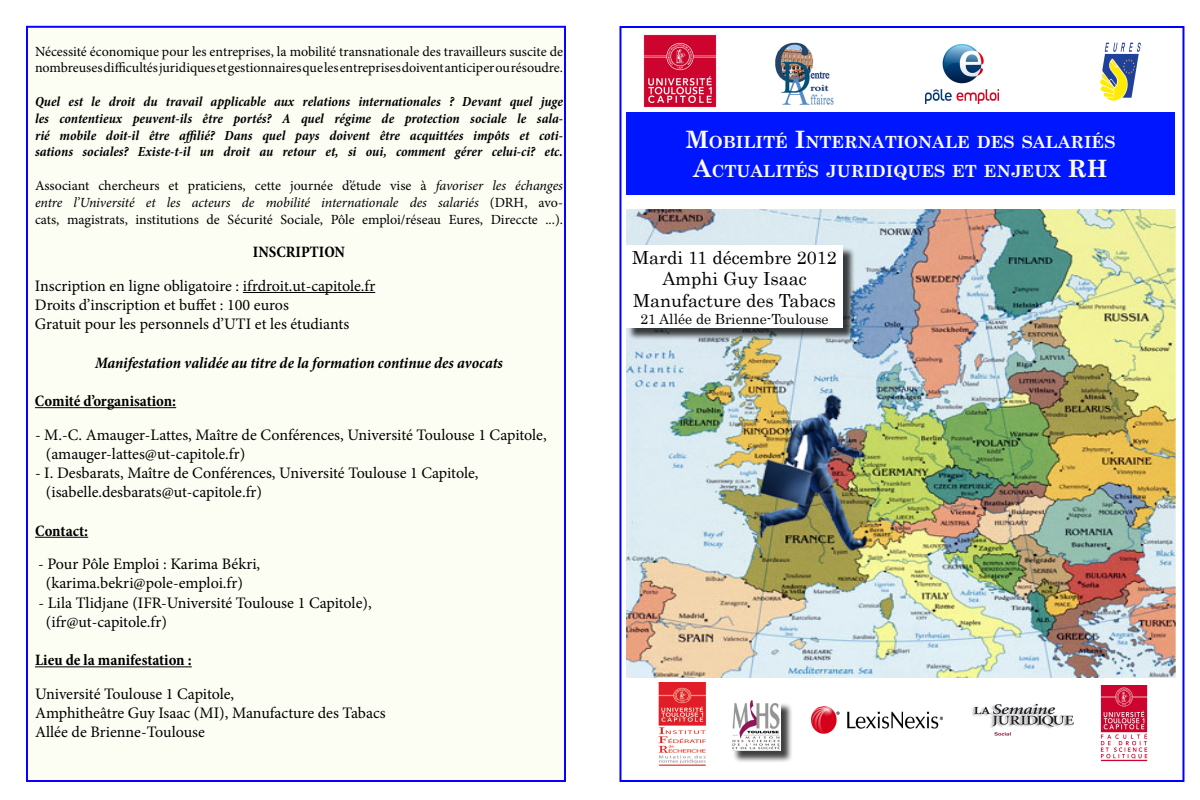
<style>
.page{position:relative;width:1200px;height:800px;background:#fff}
.page>*{position:absolute;margin:0;border:0;box-sizing:border-box;transform-origin:0 0}
.t1{font:18px/21.6px "Century";color:#000;text-align:center}
.t2{font:700 16.8px/28.8px "Century Schoolbook";color:#fcfcfc;text-align:center}
.t3{font:16px/19.2px "Minion Pro";letter-spacing:-.005em;color:#000}
.t4{font:700 condensed 16px "Minion Pro";color:#000}
.t5{font:italic 700 condensed 16px "Minion Pro";letter-spacing:-.005em;color:#000}
.t6{font:14px/16.8px "Minion Pro";color:#000}
.t7{font:italic 700 condensed 14px/16.8px "Minion Pro";letter-spacing:-.005em;color:#000;text-align:justify}
.t8{font:14px "Century";color:#000}
.s1{font-style:italic}
.s2{font-size:24px}
</style>
<div class="page">
<div style="left:619px;top:26px;width:565px;height:756px;background:#fff;border:2px solid #00f"></div>
<img style="left:626px;top:209px;width:550px;height:468px">
<div style="left:628px;top:247px;width:227px;height:94px;background:#000;opacity:.75"></div>
<div style="left:626px;top:246px;width:217px;height:82px;background:#fff"></div>
<div style="left:733px;top:702px;width:60px;height:61px;background:#000;opacity:.75"></div>
<img style="left:732px;top:700px;width:49px;height:51px">
<img style="left:775px;top:42px;width:59px;height:63px">
<div style="left:626px;top:113px;width:549px;height:82px;background:#0016ff"></div>
<img style="left:1100px;top:42px;width:41px;height:59px">
<img style="left:972px;top:703px;width:102px;height:32px">
<img style="left:811px;top:707px;width:131px;height:26px">
<img style="left:658px;top:683px;width:48px;height:83px">
<img style="left:643px;top:34px;width:74px;height:74px">
<img style="left:926px;top:44px;width:73px;height:59px">
<img style="left:1100px;top:686px;width:48px;height:76px">
<div style="left:26px;top:26px;width:540px;height:756px;background:#fcfef4;border:2px solid #0a00ff"></div>
<hr style="left:243px;top:292px;width:132px;height:1px;background:#000">
<hr style="left:35px;top:407px;width:141px;height:1px;background:#000">
<hr style="left:35px;top:537px;width:53px;height:1px;background:#000">
<hr style="left:35px;top:666px;width:157px;height:1px;background:#000">
<p class="t6" style="left:35px;top:43px;width:530px">Nécessité économique pour les entreprises, la mobilité transnationale des travailleurs suscite de nombreuses difficultés juridiques et gestionnaires que les entreprises doivent anticiper ou résoudre.</p>
<p class="t7" style="left:35px;top:93px;width:530px">Quel est le droit du travail applicable aux relations internationales ? Devant quel juge les contentieux peuvent-ils être portés? A quel régime de protection sociale le sala&shy;rié mobile doit-il être affilié? Dans quel pays doivent être acquittées impôts et coti&shy;sations sociales? Existe-t-il un droit au retour et, si oui, comment gérer celui-ci? etc.</p>
<p class="t6" style="left:35px;top:177px;width:530px;text-align:justify">Associant chercheurs et praticiens, cette journée d’étude vise à <span class="s1">favoriser les échanges entre l’Université et les acteurs de mobilité internationale des salariés</span> (DRH, avo&shy;cats, magistrats, institutions de Sécurité Sociale, Pôle emploi/réseau Eures, Direccte ...).</p>
<p class="t4" style="left:253px;top:241px;width:94px">INSCRIPTION</p>
<p class="t3" style="left:35px;top:276px;width:342px">Inscription en ligne obligatoire : ifrdroit.ut-capitole.fr<br>Droits d’inscription et buffet : 100 euros<br>Gratuit pour les personnels d’UTI et les étudiants</p>
<p class="t5" style="left:95px;top:351px;width:409px">Manifestation validée au titre de la formation continue des avocats</p>
<p class="t4" style="left:35px;top:390px;width:143px">Comité d’organisation:</p>
<p class="t3" style="left:46px;top:425px;width:502px;text-indent:-11px">- M.-C. Amauger-Lattes, Maître de Conférences, Université Toulouse 1 Capitole, (amauger-lattes@ut-capitole.fr)</p>
<p class="t3" style="left:46px;top:463px;width:434px;text-indent:-11px">- I. Desbarats, Maître de Conférences, Université Toulouse 1 Capitole, (isabelle.desbarats@ut-capitole.fr)</p>
<p class="t4" style="left:35px;top:520px;width:55px">Contact:</p>
<p class="t3" style="left:38px;top:555px;width:224px;text-align:center">- Pour Pôle Emploi : Karima Békri, (karima.bekri@pole-emploi.fr)</p>
<p class="t3" style="left:46px;top:593px;width:327px;text-indent:-7px">- Lila Tlidjane (IFR-Université Toulouse 1 Capitole), (ifr@ut-capitole.fr)</p>
<p class="t4" style="left:35px;top:649px;width:158px">Lieu de la manifestation :</p>
<p class="t3" style="left:35px;top:684px;width:352px">Université Toulouse 1 Capitole,<br>Amphitheâtre Guy Isaac (MI), Manufacture des Tabacs<br>Allée de Brienne-Toulouse</p>
<p class="t2" style="left:685px;top:127px;width:432px"><span class="s2">M</span>OBILITÉ <span class="s2">I</span>NTERNATIONALE DES SALARIÉS<br><span class="s2">A</span>CTUALITÉS JURIDIQUES ET ENJEUX <span class="s2">RH</span></p>
<p class="t1" style="left:632px;top:245px;width:206px">Mardi 11 décembre 2012<br>Amphi Guy Isaac<br>Manufacture des Tabacs</p>
<p class="t8" style="left:641px;top:307px;width:189px">21 Allée de Brienne-Toulouse</p>
</div>
